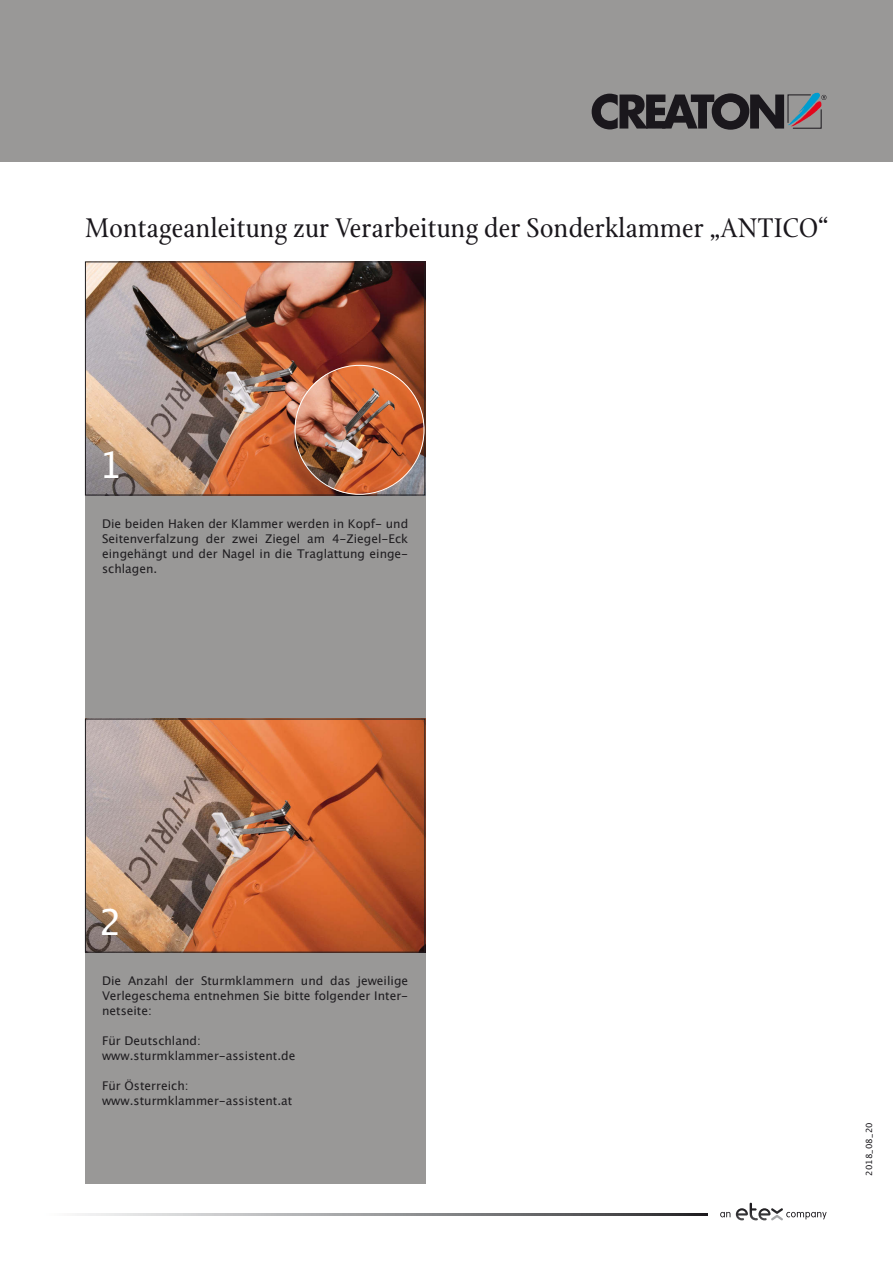
<style>
.page{position:relative;width:893px;height:1263px;background:#fff}
.page>*{position:absolute;margin:0;border:0;box-sizing:border-box;transform-origin:0 0}
.t1{font:36px "Lucida San Rom";color:#fff}
.t2{font:29.25px "Stone Print Std";letter-spacing:.01em;color:#1a171c}
.t3{font:12px/15px "Lucida San Rom";color:#1f1d20;text-align:justify}
.t4{font:8.55px "Lucida San Rom";letter-spacing:.02em;color:#1a181c}
</style>
<div class="page">
<div style="left:0;top:0;width:893px;height:162px;background:#999897"></div>
<svg style="left:592px;top:93px;width:234px;height:37px"></svg>
<svg style="left:720px;top:1212px;width:10px;height:5px"></svg>
<svg style="left:736px;top:1203px;width:90px;height:17px"></svg>
<img style="left:77px;top:1214px;width:630px;height:1px">
<div style="left:85px;top:261px;width:340px;height:923px;background:#999897"></div>
<img style="left:87px;top:263px;width:336px;height:230px">
<div style="left:85px;top:261px;width:340px;height:234px;border:1px solid #1f1d20"></div>
<img style="left:87px;top:721px;width:336px;height:229px">
<div style="left:85px;top:719px;width:340px;height:233px;border:1px solid #1f1d20"></div>
<img style="left:295px;top:365px;width:129px;height:130px;border-radius:65px">
<h2 class="t2" style="left:85px;top:211px;width:745px">Montageanleitung zur Verarbeitung der Sonderklammer „ANTICO“</h2>
<h1 class="t1" style="left:99px;top:442px;width:24px">1</h1>
<p class="t3" style="left:102px;top:517px;width:308px">Die beiden Haken der Klammer werden in Kopf- und Seitenverfalzung der zwei Ziegel am 4-Ziegel-Eck eingehängt und der Nagel in die Traglattung einge&shy;schlagen.</p>
<h1 class="t1" style="left:99px;top:899px;width:24px">2</h1>
<p class="t3" style="left:102px;top:974px;width:308px">Die Anzahl der Sturmklammern und das jeweilige Verlegeschema entnehmen Sie bitte folgender Inter&shy;netseite:</p>
<p class="t3" style="left:102px;top:1034px;width:195px">Für Deutschland: www.sturmklammer-assistent.de</p>
<p class="t3" style="left:102px;top:1079px;width:192px">Für Österreich: www.sturmklammer-assistent.at</p>
<p class="t4" style="left:864px;top:1176px;width:55px;rotate:-90deg">2018_08_20</p>
</div>
